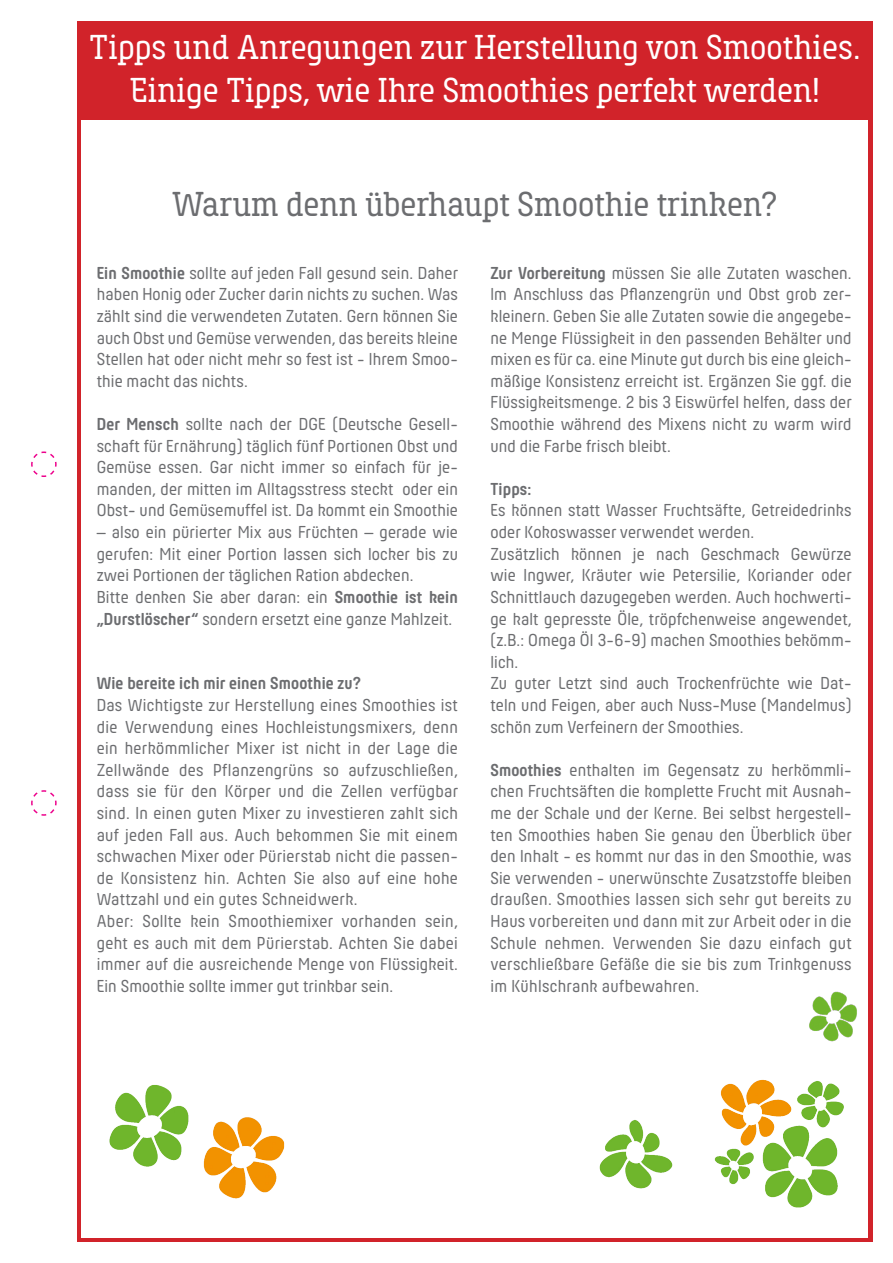
<style>
.page{position:relative;width:893px;height:1263px;background:#fff}
.page>*{position:absolute;margin:0;border:0;box-sizing:border-box;transform-origin:0 0}
.t1{font:36px "Hansom Slab FY";color:#fff}
.t2{font:36px "Hansom Slab FY";color:#6c6d70}
.t3{font:18px/21.6px "Hansom FY";letter-spacing:.01em;color:#6c6d70;text-align:justify}
.t4{font:700 18px "Hansom FY";letter-spacing:.01em;color:#6c6d70}
.s1{font-weight:700}
</style>
<div class="page">
<svg style="left:31px;top:451px;width:26px;height:26px"></svg>
<svg style="left:31px;top:790px;width:26px;height:26px"></svg>
<div style="left:77px;top:21px;width:796px;height:1221px;background:#d1232a"></div>
<div style="left:81px;top:120px;width:787px;height:1117px;background:#fff"></div>
<img style="left:599px;top:1079px;width:245px;height:129px">
<img style="left:109px;top:1085px;width:176px;height:114px">
<img style="left:809px;top:991px;width:48px;height:51px">
<p class="t1" style="left:89px;top:26px;width:773px">Tipps und Anregungen zur Herstellung von Smoothies.</p>
<p class="t1" style="left:130px;top:69px;width:692px">Einige Tipps, wie Ihre Smoothies perfekt werden!</p>
<p class="t2" style="left:172px;top:183px;width:607px">Warum denn überhaupt Smoothie trinken?</p>
<p class="t3" style="left:97px;top:262px;width:363px"><span class="s1">Ein Smoothie</span> sollte auf jeden Fall gesund sein. Daher haben Honig oder Zucker darin nichts zu suchen. Was zählt sind die verwendeten Zutaten. Gern können Sie auch Obst und Gemüse verwenden, das bereits kleine Stellen hat oder nicht mehr so fest ist - Ihrem Smoo&shy;thie macht das nichts.</p>
<p class="t3" style="left:97px;top:413px;width:363px"><span class="s1">Der Mensch</span> sollte nach der DGE (Deutsche Gesell&shy;schaft für Ernährung) täglich fünf Portionen Obst und Gemüse essen. Gar nicht immer so einfach für je&shy;manden, der mitten im Alltagsstress steckt oder ein Obst- und Gemüsemuffel ist. Da kommt ein Smoothie</p>
<p class="t3" style="left:97px;top:521px;width:363px">– also ein pürierter Mix aus Früchten – gerade wie gerufen: Mit einer Portion lassen sich locker bis zu zwei Portionen der täglichen Ration abdecken.</p>
<p class="t3" style="left:97px;top:586px;width:363px">Bitte denken Sie aber daran: ein <span class="s1">Smoothie ist kein „Durstlöscher“</span> sondern ersetzt eine ganze Mahlzeit.</p>
<p class="t4" style="left:97px;top:673px;width:266px">Wie bereite ich mir einen Smoothie zu?</p>
<p class="t3" style="left:97px;top:694px;width:363px">Das Wichtigste zur Herstellung eines Smoothies ist die Verwendung eines Hochleistungsmixers, denn ein herkömmlicher Mixer ist nicht in der Lage die Zellwände des Pflanzengrüns so aufzuschließen, dass sie für den Körper und die Zellen verfügbar sind. In einen guten Mixer zu investieren zahlt sich auf jeden Fall aus. Auch bekommen Sie mit einem schwachen Mixer oder Pürierstab nicht die passen&shy;de Konsistenz hin. Achten Sie also auf eine hohe Wattzahl und ein gutes Schneidwerk.</p>
<p class="t3" style="left:97px;top:910px;width:363px">Aber: Sollte kein Smoothiemixer vorhanden sein, geht es auch mit dem Pürierstab. Achten Sie dabei immer auf die ausreichende Menge von Flüssigkeit.<br>Ein Smoothie sollte immer gut trinkbar sein.</p>
<p class="t3" style="left:490px;top:262px;width:363px"><span class="s1">Zur Vorbereitung</span> müssen Sie alle Zutaten waschen.<br>Im Anschluss das Pflanzengrün und Obst grob zer&shy;kleinern. Geben Sie alle Zutaten sowie die angegebe&shy;ne Menge Flüssigkeit in den passenden Behälter und mixen es für ca. eine Minute gut durch bis eine gleich&shy;mäßige Konsistenz erreicht ist. Ergänzen Sie ggf. die Flüssigkeitsmenge. 2 bis 3 Eiswürfel helfen, dass der Smoothie während des Mixens nicht zu warm wird und die Farbe frisch bleibt.</p>
<p class="t4" style="left:490px;top:478px;width:42px">Tipps:</p>
<p class="t3" style="left:490px;top:499px;width:363px">Es können statt Wasser Fruchtsäfte, Getreidedrinks oder Kokoswasser verwendet werden.</p>
<p class="t3" style="left:490px;top:543px;width:363px">Zusätzlich können je nach Geschmack Gewürze wie Ingwer, Kräuter wie Petersilie, Koriander oder Schnittlauch dazugegeben werden. Auch hochwerti&shy;ge kalt gepresste Öle, tröpfchenweise angewendet, (z.B.: Omega Öl 3-6-9) machen Smoothies bekömm&shy;lich.</p>
<p class="t3" style="left:490px;top:672px;width:363px">Zu guter Letzt sind auch Trockenfrüchte wie Dat&shy;teln und Feigen, aber auch Nuss-Muse (Mandelmus) schön zum Verfeinern der Smoothies.</p>
<p class="t3" style="left:490px;top:759px;width:363px"><span class="s1">Smoothies</span> enthalten im Gegensatz zu herkömmli&shy;chen Fruchtsäften die komplette Frucht mit Ausnah&shy;me der Schale und der Kerne. Bei selbst hergestell&shy;ten Smoothies haben Sie genau den Überblick über den Inhalt - es kommt nur das in den Smoothie, was Sie verwenden - unerwünschte Zusatzstoffe bleiben draußen. Smoothies lassen sich sehr gut bereits zu Haus vorbereiten und dann mit zur Arbeit oder in die Schule nehmen. Verwenden Sie dazu einfach gut verschließbare Gefäße die sie bis zum Trinkgenuss im Kühlschrank aufbewahren.</p>
</div>
